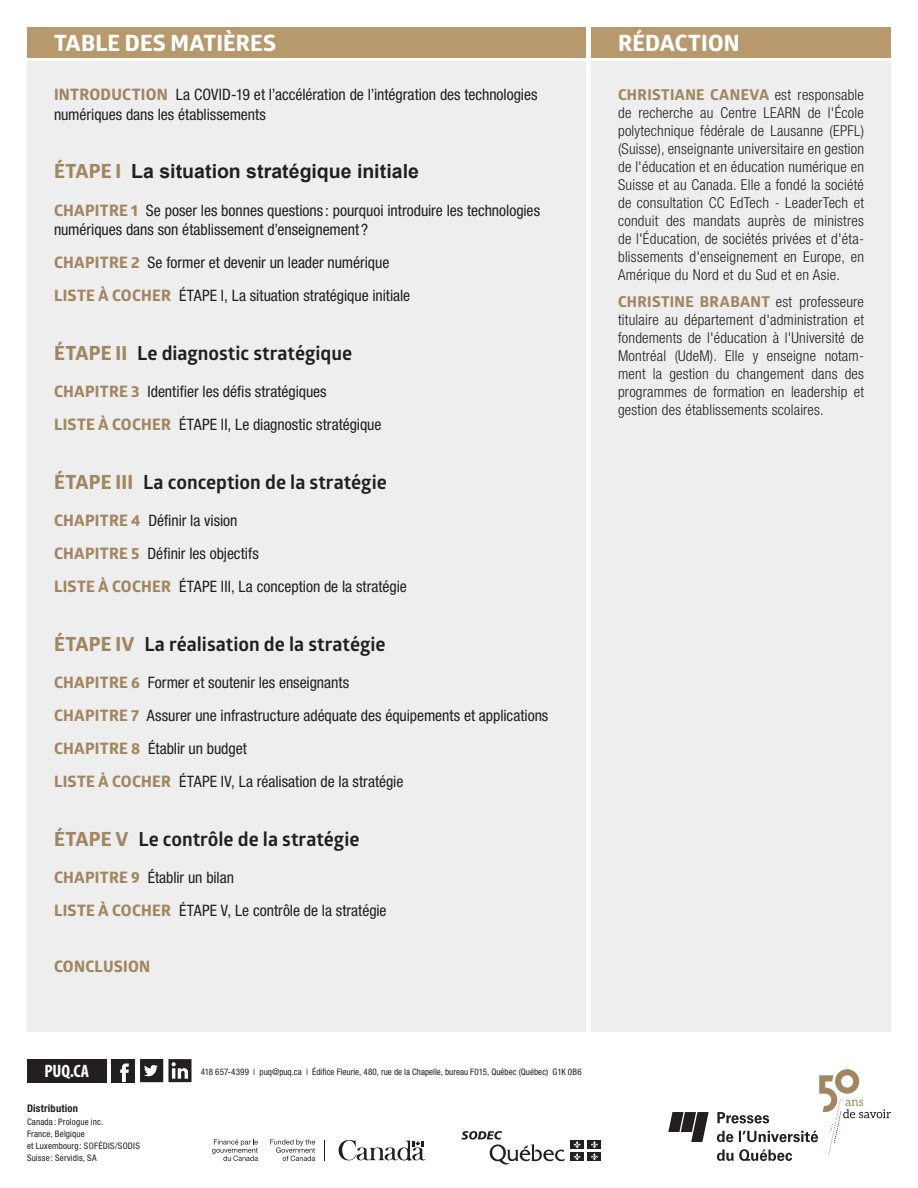
<style>
.page{position:relative;width:918px;height:1188px;background:#fff}
.page>*{position:absolute;margin:0;border:0;box-sizing:border-box;transform-origin:0 0}
.t1{font:700 22.5px "Globerx";letter-spacing:.01em;color:#fff}
._2_Fiche_Niv1-verso{font:700 19.5px "Glober";color:#231f20}
._2_Fiche_Niv1-verso-2{font:700 19.5px "Arial";color:#231f20}
.t2{font:700 condensed 18px "Myriad Pro";color:#fff}
._3_Fiche_Niv2-verso{font:condensed 15.75px/19.5px "Helvetica Neue LT Std";color:#231f20}
._3_Fiche_Niv2-verso-2{font:700 15.75px "Globerx";letter-spacing:.015em;color:#a18760}
._7_Fiche_bios_auteur{font:300 condensed 15px/18px "Helvetica Neue LT Std";letter-spacing:.015em;color:#231f20;text-align:justify}
.t3{font:700 condensed 10.5px "Helvetica Neue LT Std";letter-spacing:.02em;color:#231f20}
.t4{font:condensed 9px/12px "Helvetica Neue LT Std";letter-spacing:.015em;color:#231f20}
.s1{font-family:"Globerx";font-weight:700;font-stretch:normal;color:#a18760}
.s2{font-family:"Globerx";color:#a18760}
</style>
<div class="page">
<div style="left:591px;top:62px;width:300px;height:970px;background:#eeeeef"></div>
<div style="left:27px;top:62px;width:558px;height:970px;background:#eeeeef"></div>
<svg style="left:668px;top:1112px;width:41px;height:30px"></svg>
<svg style="left:717px;top:1069px;width:174px;height:92px"></svg>
<svg style="left:339px;top:1139px;width:86px;height:22px"></svg>
<svg style="left:212px;top:1139px;width:46px;height:22px"></svg>
<svg style="left:270px;top:1139px;width:45px;height:22px"></svg>
<svg style="left:324px;top:1140px;width:1px;height:21px"></svg>
<div style="left:570px;top:1141px;width:14px;height:8px;background:#231f20"></div>
<div style="left:588px;top:1141px;width:13px;height:8px;background:#231f20"></div>
<div style="left:570px;top:1153px;width:14px;height:8px;background:#231f20"></div>
<svg style="left:574px;top:1141px;width:7px;height:19px"></svg>
<div style="left:588px;top:1153px;width:13px;height:8px;background:#231f20"></div>
<svg style="left:591px;top:1141px;width:7px;height:19px"></svg>
<svg style="left:461px;top:1131px;width:104px;height:34px"></svg>
<div style="left:27px;top:27px;width:558px;height:30px;background:#b8996d"></div>
<div style="left:591px;top:27px;width:300px;height:30px;background:#b8996d"></div>
<div style="left:112px;top:1059px;width:23px;height:23px;background:#231f20"></div>
<svg style="left:120px;top:1064px;width:9px;height:18px"></svg>
<div style="left:27px;top:1059px;width:80px;height:23px;background:#231f20"></div>
<svg style="left:140px;top:1059px;width:52px;height:23px"></svg>
<h1 class="t1" style="left:54px;top:26px;width:224px">TABLE DES MATIÈRES</h1>
<h1 class="t1" style="left:618px;top:26px;width:123px">RÉDACTION</h1>
<p class="_3_Fiche_Niv2-verso" style="left:54px;top:85px;width:485px"><span class="s1">INTRODUCTION</span> La COVID-19 et l’accélération de l’intégration des technologies numériques dans les établissements</p>
<p class="_2_Fiche_Niv1-verso-2" style="left:54px;top:159px;width:366px"><span class="s2">ÉTAPE I</span> La situation stratégique initiale</p>
<p class="_3_Fiche_Niv2-verso" style="left:54px;top:200px;width:488px"><span class="s1">CHAPITRE 1</span> Se poser les bonnes questions : pourquoi introduire les technologies numériques dans son établissement d’enseignement ?</p>
<p class="_3_Fiche_Niv2-verso" style="left:54px;top:253px;width:337px"><span class="s1">CHAPITRE 2</span> Se former et devenir un leader numérique</p>
<p class="_3_Fiche_Niv2-verso" style="left:54px;top:286px;width:358px"><span class="s1">LISTE À COCHER</span> ÉTAPE I, La situation stratégique initiale</p>
<p class="_2_Fiche_Niv1-verso" style="left:54px;top:339px;width:300px"><span class="s2">ÉTAPE II</span> Le diagnostic stratégique</p>
<p class="_3_Fiche_Niv2-verso" style="left:54px;top:382px;width:274px"><span class="s1">CHAPITRE 3</span> Identifier les défis stratégiques</p>
<p class="_3_Fiche_Niv2-verso" style="left:54px;top:415px;width:329px"><span class="s1">LISTE À COCHER</span> ÉTAPE II, Le diagnostic stratégique</p>
<p class="_2_Fiche_Niv1-verso" style="left:54px;top:468px;width:334px"><span class="s2">ÉTAPE III</span> La conception de la stratégie</p>
<p class="_3_Fiche_Niv2-verso" style="left:54px;top:511px;width:185px"><span class="s1">CHAPITRE 4</span> Définir la vision</p>
<p class="_3_Fiche_Niv2-verso" style="left:54px;top:544px;width:206px"><span class="s1">CHAPITRE 5</span> Définir les objectifs</p>
<p class="_3_Fiche_Niv2-verso" style="left:54px;top:577px;width:354px"><span class="s1">LISTE À COCHER</span> ÉTAPE III, La conception de la stratégie</p>
<p class="_2_Fiche_Niv1-verso" style="left:54px;top:630px;width:333px"><span class="s2">ÉTAPE IV</span> La réalisation de la stratégie</p>
<p class="_3_Fiche_Niv2-verso" style="left:54px;top:673px;width:297px"><span class="s1">CHAPITRE 6</span> Former et soutenir les enseignants</p>
<p class="_3_Fiche_Niv2-verso" style="left:54px;top:706px;width:496px"><span class="s1">CHAPITRE 7</span> Assurer une infrastructure adéquate des équipements et applications</p>
<p class="_3_Fiche_Niv2-verso" style="left:54px;top:739px;width:194px"><span class="s1">CHAPITRE 8</span> Établir un budget</p>
<p class="_3_Fiche_Niv2-verso" style="left:54px;top:772px;width:351px"><span class="s1">LISTE À COCHER</span> ÉTAPE IV, La réalisation de la stratégie</p>
<p class="_2_Fiche_Niv1-verso" style="left:54px;top:825px;width:307px"><span class="s2">ÉTAPE V</span> Le contrôle de la stratégie</p>
<p class="_3_Fiche_Niv2-verso" style="left:54px;top:868px;width:181px"><span class="s1">CHAPITRE 9</span> Établir un bilan</p>
<p class="_3_Fiche_Niv2-verso" style="left:54px;top:901px;width:334px"><span class="s1">LISTE À COCHER</span> ÉTAPE V, Le contrôle de la stratégie</p>
<p class="_3_Fiche_Niv2-verso-2" style="left:54px;top:955px;width:98px">CONCLUSION</p>
<p class="_7_Fiche_bios_auteur" style="left:618px;top:85px;width:247px"><span class="s1">CHRISTIANE CANEVA</span> est responsable de recherche au Centre LEARN de l'École polytechnique fédérale de Lausanne (EPFL) (Suisse), enseignante universitaire en gestion de l'éducation et en éducation numérique en Suisse et au Canada. Elle a fondé la société de consultation CC EdTech - LeaderTech et conduit des mandats auprès de ministres de l'Éducation, de sociétés privées et d'éta&shy;blissements d'enseignement en Europe, en Amérique du Nord et du Sud et en Asie.</p>
<p class="_7_Fiche_bios_auteur" style="left:618px;top:292px;width:247px"><span class="s1">CHRISTINE BRABANT</span> est professeure titulaire au département d'administration et fondements de l'éducation à l'Université de Montréal (UdeM). Elle y enseigne notam&shy;ment la gestion du changement dans des programmes de formation en leadership et gestion des établissements scolaires.</p>
<p class="t2" style="left:44px;top:1060px;width:46px">PUQ.CA</p>
<p class="t3" style="left:27px;top:1101px;width:53px">Distribution</p>
<p class="t4" style="left:27px;top:1116px;width:114px">Canada: Prologue inc.<br>France, Belgique<br>et Luxembourg: SOFÉDIS/SODIS<br>Suisse: Servidis, SA</p>
<p class="t4" style="left:201px;top:1066px;width:382px">418 657-4399 | puq@puq.ca | Édifice Fleurie, 480, rue de la Chapelle, bureau F015, Québec (Québec) G1K 0B6</p>
</div>
